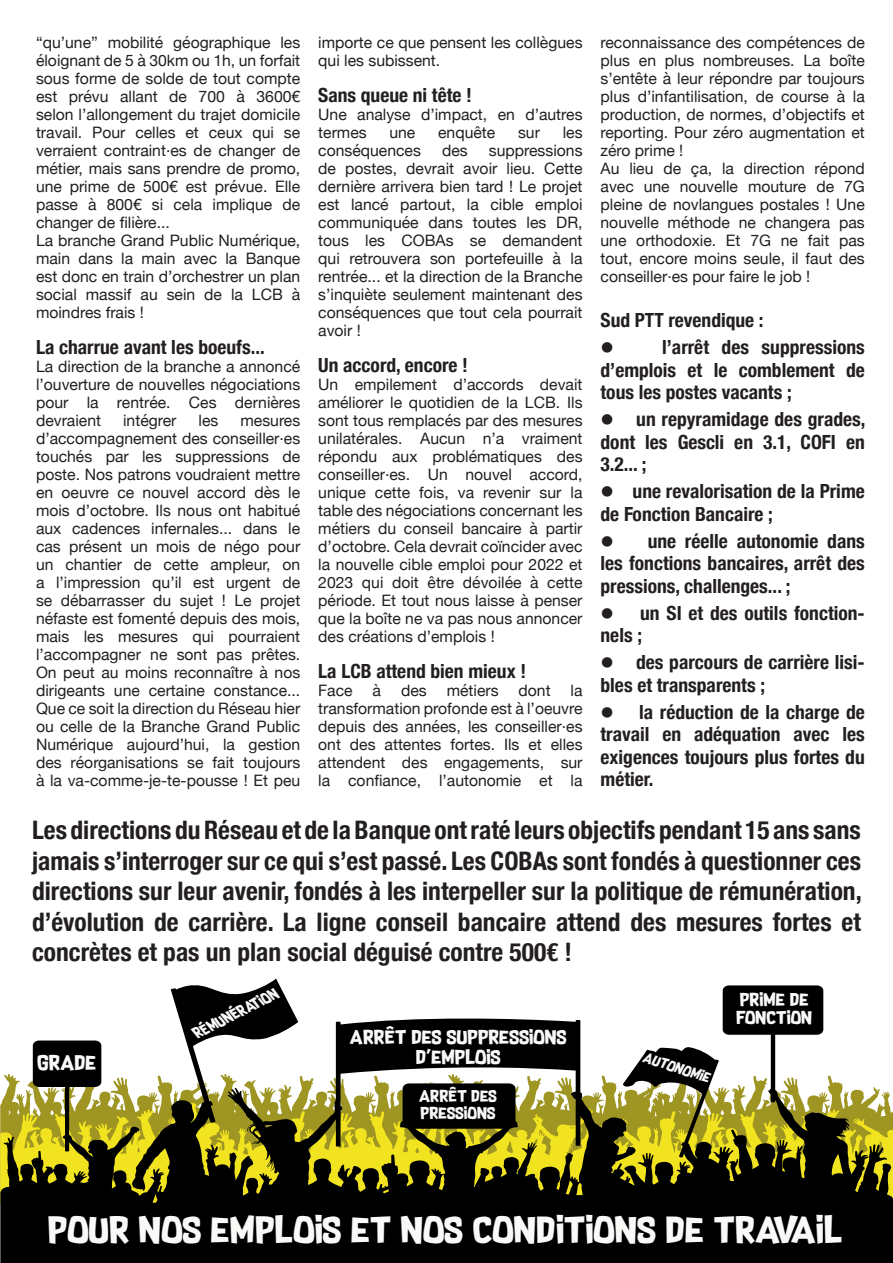
<style>
.page{position:relative;width:893px;height:1263px;background:#fff}
.page>*{position:absolute;margin:0;border:0;box-sizing:border-box;transform-origin:0 0}
.t1{font:30.9px "Supersonic Rocketship";color:#f9f9f7;scale:1.24 1}
.t2{font:700 condensed 25.5px/30.6px "Helvetica Neue";color:#231f20;text-align:justify}
.t3{font:700 condensed 19.5px/22.5px "Helvetica Neue";color:#231f20;text-align:justify}
.t4{font:18px "Wingdings";color:#231f20}
.t5{font:17.55px "Supersonic Rocketship";color:#f9f9f7;scale:1.24 1}
.t6{font:16.35px/19.6px "Supersonic Rocketship";color:#f9f9f7;text-align:center;scale:1.24 1}
.t7{font:15.75px/18px "Helvetica Neue";color:#231f20;text-align:justify}
.t8{font:15.15px/18.1px "Supersonic Rocketship";color:#f9f9f7;scale:1.24 1}
.t9{font:13.8px/16.6px "Supersonic Rocketship";color:#f9f9f7;scale:1.24 1}
.t10{font:italic 13.2px "Supersonic Rocketship";color:#f9f9f7;scale:1.12 1}
.t11{font:italic 12.3px "Supersonic Rocketship";color:#f9f9f7;scale:1.18 1}
</style>
<div class="page">
<svg style="left:0;top:978px;width:893px;height:285px;fill:#000"></svg>
<p class="t7" style="left:36px;top:34px;width:266px">“qu’une” mobilité géographique les éloignant de 5 à 30km ou 1h, un forfait sous forme de solde de tout compte est prévu allant de 700 à 3600€ selon l’allongement du trajet domicile travail. Pour celles et ceux qui se verraient contraint·es de changer de métier, mais sans prendre de promo, une prime de 500€ est prévue. Elle passe à 800€ si cela implique de changer de filière...</p>
<p class="t7" style="left:36px;top:232px;width:266px">La branche Grand Public Numérique, main dans la main avec la Banque est donc en train d’orchestrer un plan social massif au sein de la LCB à moindres frais !</p>
<p class="t3" style="left:36px;top:335px;width:230px">La charrue avant les boeufs...</p>
<p class="t7" style="left:36px;top:358px;width:266px">La direction de la branche a annoncé l’ouverture de nouvelles négociations pour la rentrée. Ces dernières devraient</p>
<p class="t7" style="left:123px;top:412px;width:55px">intégrer</p>
<p class="t7" style="left:199px;top:412px;width:21px">les</p>
<p class="t7" style="left:36px;top:412px;width:266px;text-indent:204px">mesures d’accompagnement des conseiller·es touchés par les suppressions de poste. Nos patrons voudraient mettre en oeuvre ce nouvel accord dès le mois d’octobre. Ils nous ont habitué aux cadences infernales... dans le cas présent un mois de négo pour un chantier de cette ampleur, on a l’impression qu’il est urgent de se débarrasser du sujet ! Le projet néfaste est fomenté depuis des mois, mais les mesures qui pourraient l’accompagner ne sont pas prêtes.<br>On peut au moins reconnaître à nos dirigeants une certaine constance...<br>Que ce soit la direction du Réseau hier ou celle de la Branche Grand Public Numérique aujourd’hui, la gestion des réorganisations se fait toujours à la va-comme-je-te-pousse ! Et peu</p>
<p class="t7" style="left:318px;top:34px;width:266px">importe ce que pensent les collègues qui les subissent.</p>
<p class="t3" style="left:318px;top:83px;width:155px">Sans queue ni tête !</p>
<p class="t7" style="left:318px;top:106px;width:266px">Une analyse d’impact, en d’autres termes</p>
<p class="t7" style="left:389px;top:124px;width:27px">une</p>
<p class="t7" style="left:438px;top:124px;width:59px">enquête</p>
<p class="t7" style="left:518px;top:124px;width:23px">sur</p>
<p class="t7" style="left:563px;top:124px;width:21px">les</p>
<p class="t7" style="left:318px;top:142px;width:104px">conséquences</p>
<p class="t7" style="left:442px;top:142px;width:27px">des</p>
<p class="t7" style="left:318px;top:142px;width:266px;text-indent:171px">suppressions de postes, devrait avoir lieu. Cette dernière arrivera bien tard ! Le projet est lancé partout, la cible emploi communiquée dans toutes les DR, tous les COBAs se demandent qui retrouvera son portefeuille à la rentrée... et la direction de la Branche s’inquiète seulement maintenant des conséquences que tout cela pourrait avoir !</p>
<p class="t3" style="left:318px;top:353px;width:151px">Un accord, encore !</p>
<p class="t7" style="left:318px;top:376px;width:266px">Un empilement d’accords devait améliorer le quotidien de la LCB. Ils sont tous remplacés par des mesures unilatérales. Aucun n’a vraiment répondu aux problématiques des conseiller·es. Un nouvel accord, unique cette fois, va revenir sur la table des négociations concernant les métiers du conseil bancaire à partir d’octobre. Cela devrait coïncider avec la nouvelle cible emploi pour 2022 et 2023 qui doit être dévoilée à cette période. Et tout nous laisse à penser que la boîte ne va pas nous annoncer des créations d’emplois !</p>
<p class="t3" style="left:318px;top:659px;width:209px">La LCB attend bien mieux !</p>
<p class="t7" style="left:318px;top:682px;width:36px">Face</p>
<p class="t7" style="left:373px;top:682px;width:10px">à</p>
<p class="t7" style="left:401px;top:682px;width:27px">des</p>
<p class="t7" style="left:447px;top:682px;width:53px">métiers</p>
<p class="t7" style="left:519px;top:682px;width:34px">dont</p>
<p class="t7" style="left:318px;top:682px;width:266px;text-indent:252px">la transformation profonde est à l’oeuvre depuis des années, les conseiller·es ont des attentes fortes. Ils et elles attendent des engagements, sur la confiance, l’autonomie et la</p>
<p class="t7" style="left:600px;top:34px;width:266px">reconnaissance des compétences de plus en plus nombreuses. La boîte s’entête à leur répondre par toujours plus d’infantilisation, de course à la production, de normes, d’objectifs et reporting. Pour zéro augmentation et zéro prime !</p>
<p class="t7" style="left:600px;top:160px;width:266px">Au lieu de ça, la direction répond avec une nouvelle mouture de 7G pleine de novlangues postales ! Une nouvelle méthode ne changera pas une orthodoxie. Et 7G ne fait pas tout, encore moins seule, il faut des conseiller·es pour faire le job !</p>
<p class="t3" style="left:600px;top:308px;width:165px">Sud PTT revendique :</p>
<p class="t4" style="left:600px;top:338px;width:15px">●</p>
<p class="t3" style="left:600px;top:335px;width:266px;text-indent:62px">l’arrêt des suppressions d’emplois et le comblement de tous les postes vacants ;</p>
<p class="t3" style="left:600px;top:407px;width:266px">● un repyramidage des grades, dont les Gescli en 3.1, COFI en 3.2... ;</p>
<p class="t3" style="left:600px;top:479px;width:266px">● une revalorisation de la Prime de Fonction Bancaire ;</p>
<p class="t3" style="left:600px;top:528px;width:266px">● une réelle autonomie dans les fonctions bancaires, arrêt des pressions, challenges... ;</p>
<p class="t3" style="left:600px;top:600px;width:266px">● un SI et des outils fonction&shy;nels ;</p>
<p class="t3" style="left:600px;top:650px;width:266px">● des parcours de carrière lisi&shy;bles et transparents ;</p>
<p class="t3" style="left:600px;top:699px;width:266px">● la réduction de la charge de travail en adéquation avec les exigences toujours plus fortes du métier.</p>
<p class="t2" style="left:32px;top:813px;width:831px">Les directions du Réseau et de la Banque ont raté leurs objectifs pendant 15 ans sans jamais s’interroger sur ce qui s’est passé. Les COBAs sont fondés à questionner ces directions sur leur avenir, fondés à les interpeller sur la politique de rémunération, d’évolution de carrière. La ligne conseil bancaire attend des mesures fortes et concrètes et pas un plan social déguisé contre 500€ !</p>
<p class="t5" style="left:37px;top:1049px;width:49px">GRADE</p>
<p class="t10" style="left:191px;top:1025px;width:84px;rotate:-27deg">rémunération</p>
<p class="t6" style="left:350px;top:1027px;width:176px">ARRÊT DES SUPPRESSIONS<br>D'EMPLOIS</p>
<p class="t9" style="left:419px;top:1087px;width:64px">ARRÊT DES<br>PRESSIONS</p>
<p class="t11" style="left:646px;top:1048px;width:60px;rotate:17deg">autonomie</p>
<p class="t8" style="left:737px;top:990px;width:62px">PRIME DE<br>FONCTION</p>
<p class="t1" style="left:48px;top:1206px;width:642px">POUR NOS EMPLOIS ET NOS CONDITIONS DE TRAVAIL</p>
</div>
